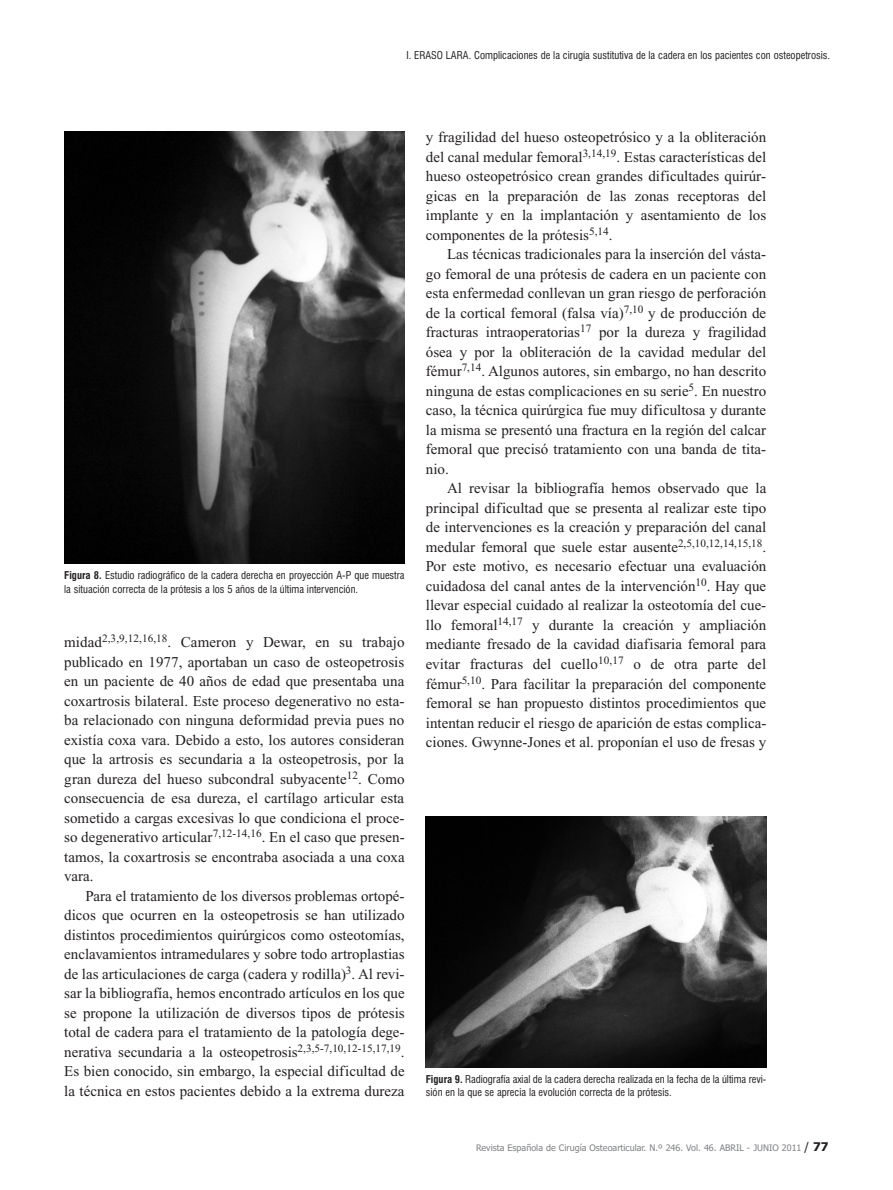
<style>
.page{position:relative;width:893px;height:1190px;background:#fff}
.page>*{position:absolute;margin:0;border:0;box-sizing:border-box;transform-origin:0 0}
.t1{font:15px "Times New Roman";color:#231f20}
.t2{font:condensed 10.5px/13.5px "Swiss 721 BT";color:#231f20}
.t3{font:9px "Tahoma";color:#808285}
.s1{font-weight:700}
.s2{font-size:12px;color:#231f20}
.s3{font-weight:700;font-size:12px;color:#231f20}
</style>
<div class="page">
<img style="left:64px;top:132px;width:340px;height:432px">
<img style="left:426px;top:816px;width:340px;height:251px">
<p class="t2" style="left:406px;top:48px;width:425px">I. ERASO LARA. Complicaciones de la cirugía sustitutiva de la cadera en los pacientes con osteopetrosis.</p>
<p class="t2" style="left:64px;top:568px;width:342px"><span class="s1">Figura 8.</span> Estudio radiográfico de la cadera derecha en proyección A-P que muestra la situación correcta de la prótesis a los 5 años de la última intervención.</p>
<p class="t1" style="left:64px;top:634px;width:342px">midad<sup>2,3,9,12,16,18</sup>. Cameron y Dewar, en su trabajo</p>
<p class="t1" style="left:64px;top:653px;width:341px">publicado en 1977, aportaban un caso de osteopetrosis</p>
<p class="t1" style="left:64px;top:673px;width:341px">en un paciente de 40 años de edad que presentaba una</p>
<p class="t1" style="left:64px;top:692px;width:341px">coxartrosis bilateral. Este proceso degenerativo no esta-</p>
<p class="t1" style="left:64px;top:712px;width:341px">ba relacionado con ninguna deformidad previa pues no</p>
<p class="t1" style="left:64px;top:731px;width:341px">existía coxa vara. Debido a esto, los autores consideran</p>
<p class="t1" style="left:64px;top:751px;width:341px">que la artrosis es secundaria a la osteopetrosis, por la</p>
<p class="t1" style="left:64px;top:770px;width:342px">gran dureza del hueso subcondral subyacente<sup>12</sup>. Como</p>
<p class="t1" style="left:64px;top:790px;width:341px">consecuencia de esa dureza, el cartílago articular esta</p>
<p class="t1" style="left:64px;top:809px;width:342px">sometido a cargas excesivas lo que condiciona el proce-</p>
<p class="t1" style="left:64px;top:829px;width:342px">so degenerativo articular<sup>7,12-14,16</sup>. En el caso que presen-</p>
<p class="t1" style="left:64px;top:848px;width:342px">tamos, la coxartrosis se encontraba asociada a una coxa</p>
<p class="t1" style="left:64px;top:868px;width:31px">vara.</p>
<p class="t1" style="left:85px;top:887px;width:320px">Para el tratamiento de los diversos problemas ortopé-</p>
<p class="t1" style="left:64px;top:907px;width:342px">dicos que ocurren en la osteopetrosis se han utilizado</p>
<p class="t1" style="left:64px;top:926px;width:342px">distintos procedimientos quirúrgicos como osteotomías,</p>
<p class="t1" style="left:64px;top:946px;width:342px">enclavamientos intramedulares y sobre todo artroplastias</p>
<p class="t1" style="left:64px;top:965px;width:342px">de las articulaciones de carga (cadera y rodilla)<sup>3</sup>. Al revi-</p>
<p class="t1" style="left:64px;top:985px;width:342px">sar la bibliografía, hemos encontrado artículos en los que</p>
<p class="t1" style="left:64px;top:1004px;width:342px">se propone la utilización de diversos tipos de prótesis</p>
<p class="t1" style="left:64px;top:1024px;width:342px">total de cadera para el tratamiento de la patología dege-</p>
<p class="t1" style="left:64px;top:1043px;width:342px">nerativa secundaria a la osteopetrosis<sup>2,3,5-7,10,12-15,17,19</sup>.</p>
<p class="t1" style="left:64px;top:1063px;width:342px">Es bien conocido, sin embargo, la especial dificultad de</p>
<p class="t1" style="left:64px;top:1082px;width:342px">la técnica en estos pacientes debido a la extrema dureza</p>
<p class="t1" style="left:426px;top:129px;width:342px">y fragilidad del hueso osteopetrósico y a la obliteración</p>
<p class="t1" style="left:426px;top:149px;width:342px">del canal medular femoral<sup>3,14,19</sup>. Estas características del</p>
<p class="t1" style="left:426px;top:168px;width:342px">hueso osteopetrósico crean grandes dificultades quirúr-</p>
<p class="t1" style="left:426px;top:188px;width:342px">gicas en la preparación de las zonas receptoras del</p>
<p class="t1" style="left:426px;top:207px;width:342px">implante y en la implantación y asentamiento de los</p>
<p class="t1" style="left:426px;top:227px;width:188px">componentes de la prótesis<sup>5,14</sup>.</p>
<p class="t1" style="left:447px;top:246px;width:320px">Las técnicas tradicionales para la inserción del vásta-</p>
<p class="t1" style="left:426px;top:266px;width:342px">go femoral de una prótesis de cadera en un paciente con</p>
<p class="t1" style="left:426px;top:285px;width:342px">esta enfermedad conllevan un gran riesgo de perforación</p>
<p class="t1" style="left:426px;top:305px;width:342px">de la cortical femoral (falsa vía)<sup>7,10</sup> y de producción de</p>
<p class="t1" style="left:426px;top:324px;width:342px">fracturas intraoperatorias<sup>17</sup> por la dureza y fragilidad</p>
<p class="t1" style="left:426px;top:344px;width:342px">ósea y por la obliteración de la cavidad medular del</p>
<p class="t1" style="left:426px;top:363px;width:342px">fémur<sup>7,14</sup>. Algunos autores, sin embargo, no han descrito</p>
<p class="t1" style="left:426px;top:383px;width:342px">ninguna de estas complicaciones en su serie<sup>5</sup>. En nuestro</p>
<p class="t1" style="left:426px;top:402px;width:342px">caso, la técnica quirúrgica fue muy dificultosa y durante</p>
<p class="t1" style="left:426px;top:422px;width:342px">la misma se presentó una fractura en la región del calcar</p>
<p class="t1" style="left:426px;top:441px;width:342px">femoral que precisó tratamiento con una banda de tita-</p>
<p class="t1" style="left:426px;top:461px;width:24px">nio.</p>
<p class="t1" style="left:447px;top:480px;width:321px">Al revisar la bibliografía hemos observado que la</p>
<p class="t1" style="left:426px;top:500px;width:342px">principal dificultad que se presenta al realizar este tipo</p>
<p class="t1" style="left:426px;top:519px;width:342px">de intervenciones es la creación y preparación del canal</p>
<p class="t1" style="left:426px;top:539px;width:342px">medular femoral que suele estar ausente<sup>2,5,10,12,14,15,18</sup>.</p>
<p class="t1" style="left:426px;top:558px;width:342px">Por este motivo, es necesario efectuar una evaluación</p>
<p class="t1" style="left:426px;top:578px;width:342px">cuidadosa del canal antes de la intervención<sup>10</sup>. Hay que</p>
<p class="t1" style="left:426px;top:597px;width:342px">llevar especial cuidado al realizar la osteotomía del cue-</p>
<p class="t1" style="left:426px;top:617px;width:342px">llo femoral<sup>14,17</sup> y durante la creación y ampliación</p>
<p class="t1" style="left:426px;top:636px;width:342px">mediante fresado de la cavidad diafisaria femoral para</p>
<p class="t1" style="left:426px;top:656px;width:342px">evitar fracturas del cuello<sup>10,17</sup> o de otra parte del</p>
<p class="t1" style="left:426px;top:675px;width:342px">fémur<sup>5,10</sup>. Para facilitar la preparación del componente</p>
<p class="t1" style="left:426px;top:695px;width:342px">femoral se han propuesto distintos procedimientos que</p>
<p class="t1" style="left:426px;top:714px;width:342px">intentan reducir el riesgo de aparición de estas complica-</p>
<p class="t1" style="left:426px;top:734px;width:342px">ciones. Gwynne-Jones et al. proponían el uso de fresas y</p>
<p class="t2" style="left:426px;top:1072px;width:342px"><span class="s1">Figura 9.</span> Radiografía axial de la cadera derecha realizada en la fecha de la última revi&shy;sión en la que se aprecia la evolución correcta de la prótesis.</p>
<p class="t3" style="left:476px;top:1141px;width:354px">Revista Española de Cirugía Osteoarticular. N.º 246. Vol. 46. ABRIL - JUNIO 2011 <span class="s2">/</span> <span class="s3">77</span></p>
</div>
